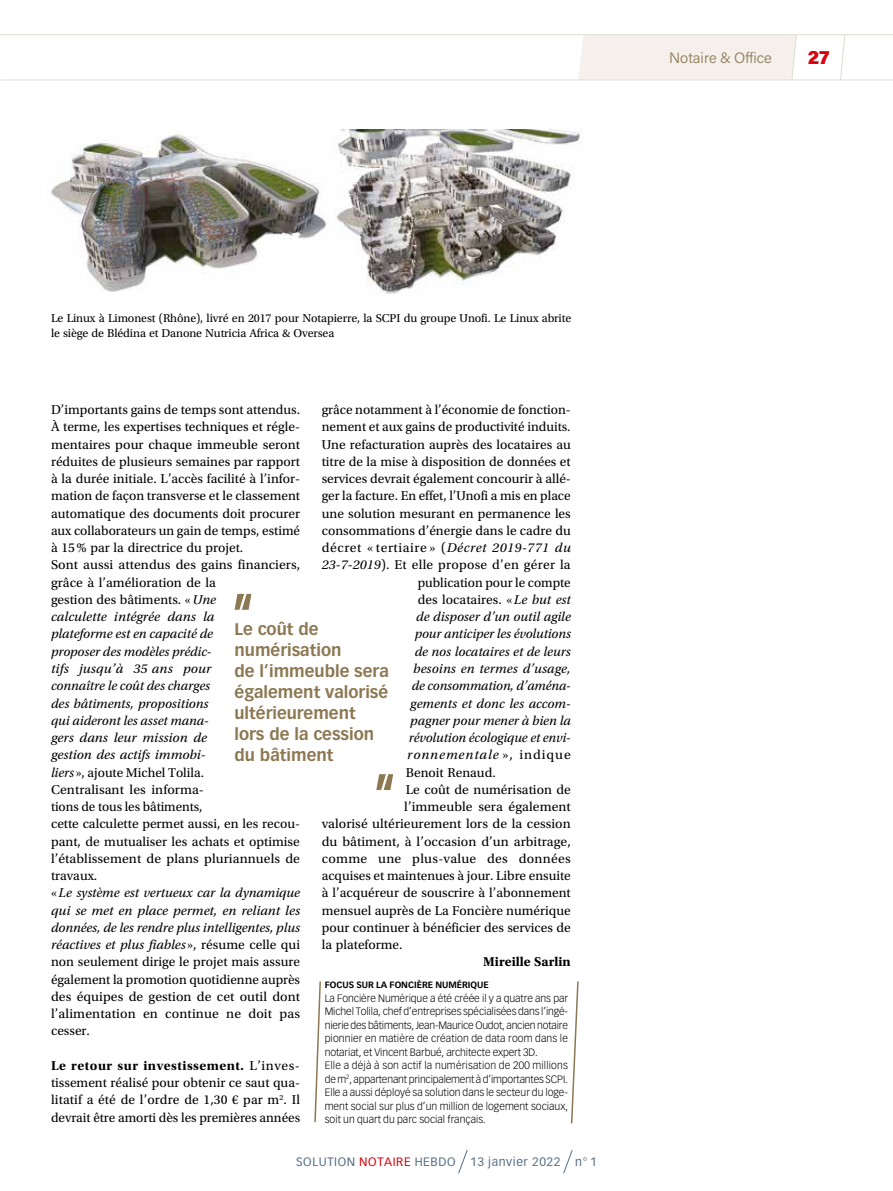
<style>
.page{position:relative;width:893px;height:1191px;background:#fff}
.page>*{position:absolute;margin:0;border:0;box-sizing:border-box;transform-origin:0 0}
.t1{font:900 19.5px "Acumin Pro";color:#dc030e}
.t2{font:700 16.5px/21px "Vectora LT Std";color:#8c7852}
.t3{font:300 15px "Acumin Pro";color:#8c7852}
.t4{font:13.5px/17.2px "Utopia Std";color:#000}
.t5{font:italic 13.5px "Utopia Std";color:#000}
.t6{font:13.5px "Utopia Std";letter-spacing:.02em;color:#000}
.t7{font:13.5px "Utopia Std Bold Subh";letter-spacing:.035em;color:#000}
.t8{font:13.5px "Utopia Std";letter-spacing:.04em;color:#000}
.t9{font:italic 13.5px "Utopia Std";letter-spacing:.07em;color:#000}
.t10{font:700 13.5px "Utopia Std";color:#000}
.t11{font:12px/15px "Utopia Std";letter-spacing:-.01em;color:#000}
.t12{font:12px "Vectora LT Std";letter-spacing:.05em;color:#556f83}
.t13{font:300 10.5px/13.5px "Vectora LT Std";letter-spacing:-.005em;color:#000}
.t14{font:700 9px "Vectora LT Std";color:#000}
.s1{font-style:italic}
.s2{font-family:"Utopia Std"}
.s3{font-style:normal}
.s4{color:#dc030e}
</style>
<div class="page">
<svg style="left:458px;top:1150px;width:10px;height:24px"></svg>
<svg style="left:563px;top:1150px;width:10px;height:24px"></svg>
<hr style="left:0;top:80px;width:893px;height:1px;background:#dddfcf">
<hr style="left:0;top:34px;width:893px;height:1px;background:#dddfcf">
<svg style="left:840px;top:35px;width:6px;height:46px"></svg>
<div style="left:578px;top:35px;width:219px;height:46px;background:#f5f0eb"></div>
<svg style="left:314px;top:981px;width:7px;height:142px"></svg>
<svg style="left:570px;top:981px;width:9px;height:143px"></svg>
<img style="left:51px;top:134px;width:276px;height:158px">
<img style="left:336px;top:129px;width:244px;height:165px">
<svg style="left:235px;top:594px;width:16px;height:16px"></svg>
<svg style="left:376px;top:774px;width:17px;height:16px"></svg>
<p class="t3" style="left:669px;top:48px;width:104px">Notaire &amp; Office</p>
<h1 class="t1" style="left:808px;top:43px;width:23px">27</h1>
<p class="t11" style="left:51px;top:311px;width:522px">Le Linux à Limonest (Rhône), livré en 2017 pour Notapierre, la SCPI du groupe Unofi. Le Linux abrite le siège de Blédina et Danone Nutricia Africa &amp; Oversea</p>
<p class="t4" style="left:51px;top:401px;width:251px">D’importants gains de temps sont attendus.<br>À terme, les expertises techniques et régle&shy;mentaires pour chaque immeuble seront réduites de plusieurs semaines par rapport à la durée initiale. L’accès facilité à l’infor&shy;mation de façon transverse et le classement automatique des documents doit procurer aux collaborateurs un gain de temps, estimé à 15% par la directrice du projet.<br>Sont aussi attendus des gains financiers, grâce à l’amélioration de la<br>gestion des bâtiments. «<span class="s1">Une<br>calculette intégrée dans la<br>plateforme est en capacité de<br>proposer des modèles prédic-<br>tifs jusqu’à 35 ans pour<br>connaître le coût des charges<br>des bâtiments, propositions<br>qui aideront les asset mana-<br>gers dans leur mission de<br>gestion des actifs immobi-<br>liers</span> », ajoute Michel Tolila.<br>Centralisant les informa-<br>tions de tous les bâtiments,<br>cette calculette permet aussi, en les recou&shy;pant, de mutualiser les achats et optimise l’établissement de plans pluriannuels de travaux.<br>«<span class="s1">Le système est vertueux car la dynamique qui se met en place permet, en reliant les données, de les rendre plus intelligentes, plus réactives et plus fiables</span> », résume celle qui non seulement dirige le projet mais assure également la promotion quotidienne auprès des équipes de gestion de cet outil dont l’alimentation en continue ne doit pas cesser.</p>
<p class="t7" style="left:51px;top:1057px;width:249px">Le retour sur investissement. <span class="s2">L’inves-</span></p>
<p class="t4" style="left:51px;top:1074px;width:251px;text-align:justify">tissement réalisé pour obtenir ce saut qua&shy;litatif a été de l’ordre de 1,30 € par m<sup>2</sup>. Il devrait être amorti dès les premières années</p>
<p class="t4" style="left:322px;top:401px;width:251px">grâce notamment à l’économie de fonction-</p>
<p class="t4" style="left:322px;top:418px;width:250px">nement et aux gains de productivité induits.</p>
<p class="t4" style="left:322px;top:436px;width:251px">Une refacturation auprès des locataires au</p>
<p class="t4" style="left:322px;top:453px;width:250px">titre de la mise à disposition de données et</p>
<p class="t4" style="left:322px;top:470px;width:251px">services devrait également concourir à allé-</p>
<p class="t4" style="left:322px;top:487px;width:250px">ger la facture. En effet, l’Unofi a mis en place</p>
<p class="t4" style="left:322px;top:505px;width:251px">une solution mesurant en permanence les</p>
<p class="t4" style="left:322px;top:522px;width:250px">consommations d’énergie dans le cadre du</p>
<p class="t8" style="left:322px;top:540px;width:251px">décret « tertiaire » (<span class="s1">Décret 2019-771 du</span></p>
<p class="t6" style="left:322px;top:558px;width:250px"><span class="s1">23-7-2019</span>). Et elle propose d’en gérer la</p>
<p class="t4" style="left:418px;top:574px;width:155px">publication pour le compte</p>
<p class="t4" style="left:418px;top:591px;width:155px">des locataires. «<span class="s1">Le but est</span></p>
<p class="t5" style="left:416px;top:609px;width:156px">de disposer d’un outil agile</p>
<p class="t5" style="left:415px;top:627px;width:158px">pour anticiper les évolutions</p>
<p class="t5" style="left:415px;top:644px;width:157px">de nos locataires et de leurs</p>
<p class="t5" style="left:413px;top:661px;width:159px">besoins en termes d’usage,</p>
<p class="t5" style="left:412px;top:678px;width:160px">de consommation, d’aména-</p>
<p class="t5" style="left:410px;top:696px;width:162px">gements et donc les accom-</p>
<p class="t5" style="left:410px;top:713px;width:162px">pagner pour mener à bien la</p>
<p class="t5" style="left:409px;top:730px;width:163px">révolution écologique et envi-</p>
<p class="t9" style="left:407px;top:747px;width:165px">ronnementale <span class="s3">», indique</span></p>
<p class="t4" style="left:406px;top:763px;width:91px">Benoit Renaud.</p>
<p class="t4" style="left:406px;top:781px;width:167px">Le coût de numérisation de</p>
<p class="t4" style="left:404px;top:798px;width:168px">l’immeuble sera également</p>
<p class="t4" style="left:322px;top:815px;width:251px">valorisé ultérieurement lors de la cession</p>
<p class="t4" style="left:322px;top:832px;width:251px">du bâtiment, à l’occasion d’un arbitrage,</p>
<p class="t6" style="left:322px;top:851px;width:251px">comme une plus-value des données</p>
<p class="t4" style="left:322px;top:867px;width:250px">acquises et maintenues à jour. Libre ensuite</p>
<p class="t4" style="left:322px;top:884px;width:250px">à l’acquéreur de souscrire à l’abonnement</p>
<p class="t4" style="left:322px;top:901px;width:251px">mensuel auprès de La Foncière numérique</p>
<p class="t4" style="left:322px;top:919px;width:251px">pour continuer à bénéficier des services de</p>
<p class="t4" style="left:322px;top:936px;width:82px">la plateforme.</p>
<p class="t10" style="left:483px;top:954px;width:89px">Mireille Sarlin</p>
<p class="t14" style="left:325px;top:979px;width:165px">FOCUS SUR LA FONCIÈRE NUMÉRIQUE</p>
<p class="t13" style="left:325px;top:991px;width:245px">La Foncière Numérique a été créée il y a quatre ans par Michel Tolila, chef d’entreprises spécialisées dans l’ingé‑ nierie des bâtiments, Jean-Maurice Oudot, ancien notaire pionnier en matière de création de data room dans le notariat, et Vincent Barbué, architecte expert 3D.<br>Elle a déjà à son actif la numérisation de 200 millions de m<sup>2</sup>, appartenant principalement à d’importantes SCPI.<br>Elle a aussi déployé sa solution dans le secteur du loge‑ ment social sur plus d’un million de logement sociaux, soit un quart du parc social français.</p>
<p class="t2" style="left:235px;top:619px;width:156px">Le coût de numérisation<br>de l’immeuble sera également valorisé ultérieurement lors de la cession du bâtiment</p>
<p class="t12" style="left:296px;top:1154px;width:302px">SOLUTION <span class="s4">NOTAIRE</span> HEBDO 13 janvier 2022 n° 1</p>
</div>
